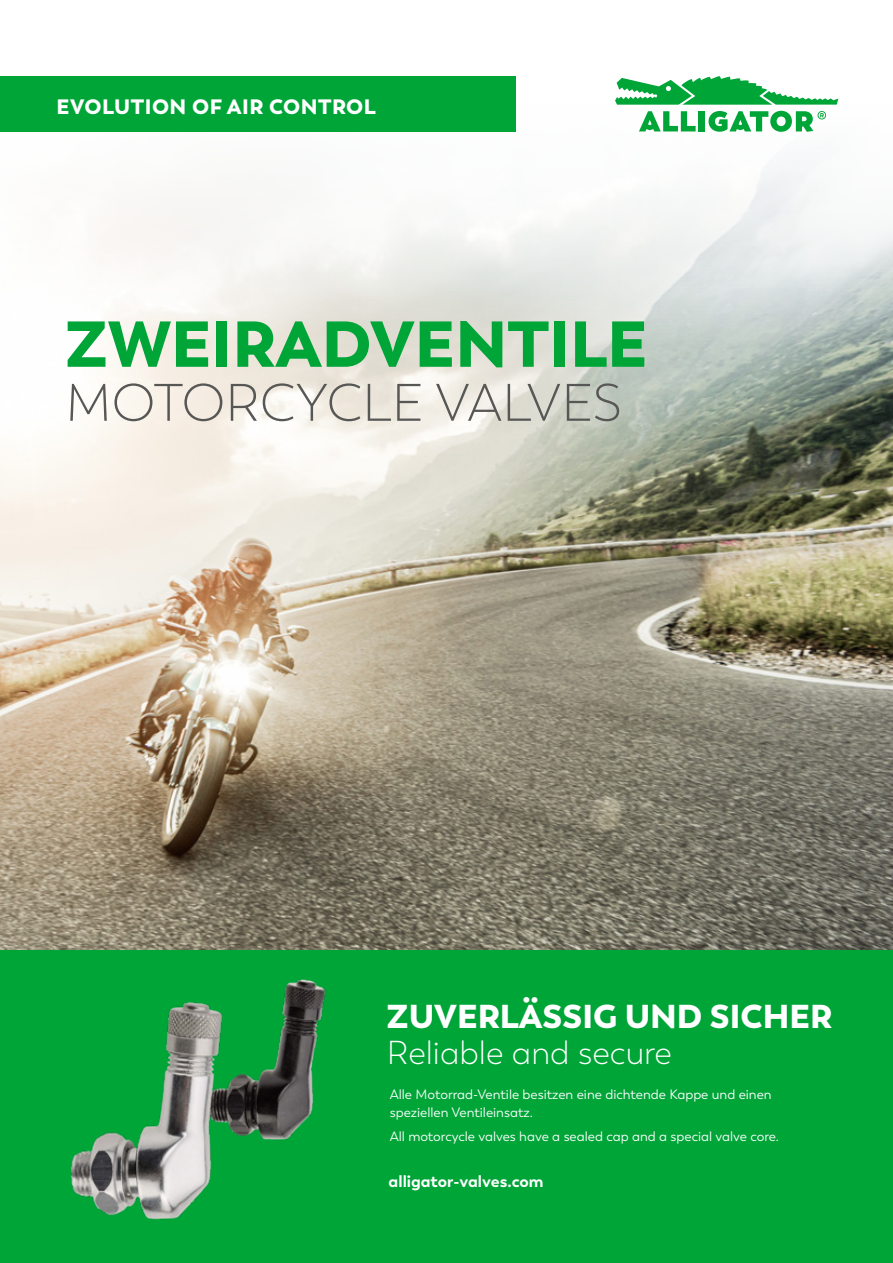
<style>
.page{position:relative;width:893px;height:1263px;background:#fff}
.page>*{position:absolute;margin:0;border:0;box-sizing:border-box;transform-origin:0 0}
.t1{font:900 64.5px "Trenda";color:#00a538}
.t2{font:300 52.5px "Trenda";color:#575756}
.t3{font:900 33px "Trenda";color:#fff}
.t4{font:300 33px "Trenda";color:#fff}
.t5{font:900 20.85px "Trenda";letter-spacing:.025em;color:#fff}
.t6{font:700 16.5px "Trenda";color:#fff}
.t7{font:13.5px/18px "Trenda";color:#fff}
</style>
<div class="page">
<img style="left:0;top:92px;width:893px;height:858px">
<div style="left:0;top:76px;width:515px;height:56px;background:#00a538"></div>
<svg style="left:615px;top:76px;width:223px;height:29px"></svg>
<svg style="left:639px;top:111px;width:57px;height:20px"></svg>
<div style="left:698px;top:111px;width:7px;height:20px;background:#00a538"></div>
<svg style="left:708px;top:111px;width:118px;height:21px"></svg>
<div style="left:0;top:950px;width:893px;height:313px;background:#00a538"></div>
<img style="left:163px;top:955px;width:208px;height:208px">
<img style="left:4px;top:985px;width:289px;height:272px">
<h3 class="t5" style="left:57px;top:94px;width:321px">EVOLUTION OF AIR CONTROL</h3>
<h1 class="t1" style="left:65px;top:303px;width:584px">ZWEIRADVENTILE</h1>
<h2 class="t2" style="left:65px;top:373px;width:558px">MOTORCYCLE VALVES</h2>
<h3 class="t3" style="left:387px;top:995px;width:447px">ZUVERLÄSSIG UND SICHER</h3>
<h3 class="t4" style="left:387px;top:1033px;width:286px">Reliable and secure</h3>
<p class="t7" style="left:390px;top:1085px;width:383px">Alle Motorrad-Ventile besitzen eine dichtende Kappe und einen speziellen Ventileinsatz.</p>
<p class="t7" style="left:390px;top:1127px;width:391px">All motorcycle valves have a sealed cap and a special valve core.</p>
<p class="t6" style="left:389px;top:1171px;width:156px">alligator-valves.com</p>
</div>
